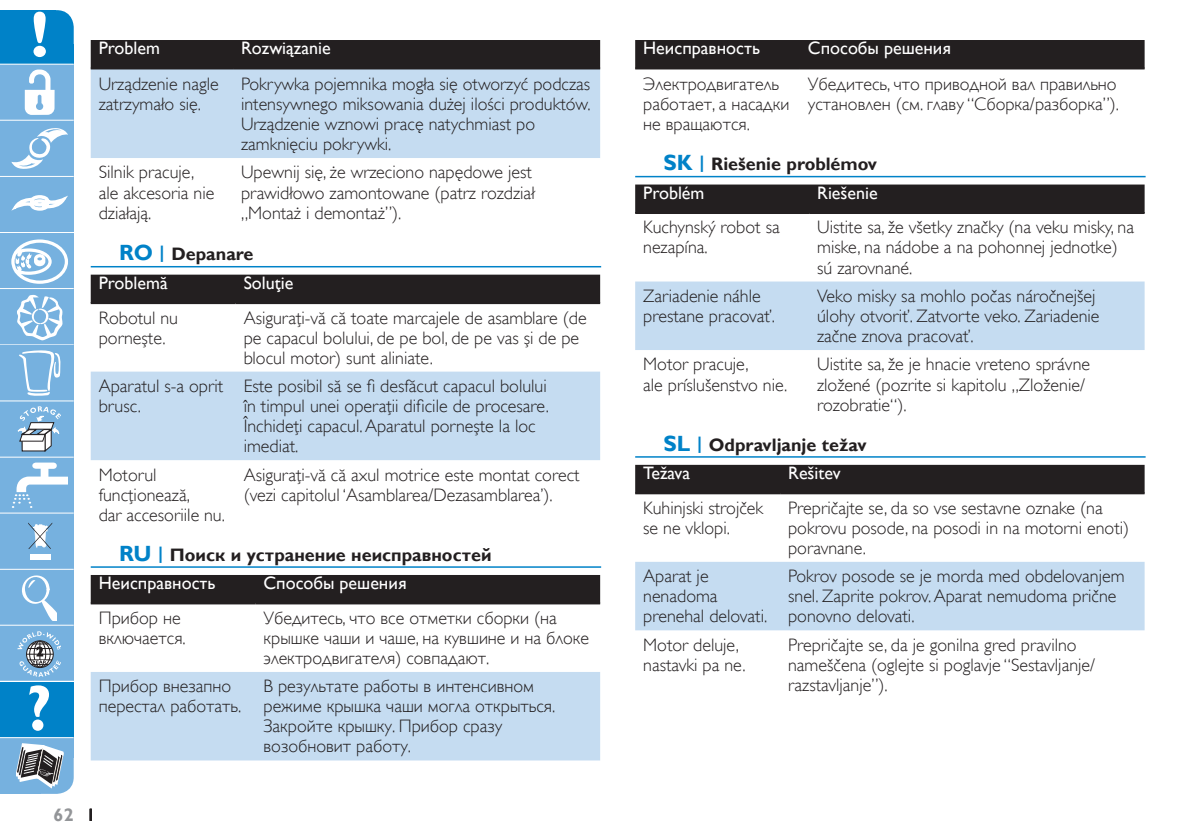
<style>
.page{position:relative;width:1191px;height:840px;background:#fff}
.page>*{position:absolute;margin:0;border:0;box-sizing:border-box;transform-origin:0 0}
.t1{font:18px/20px "Gill Sans Alt One WGL Light";color:#231f20}
.t2{font:700 18px/28.8px "Gill Sans Alt One WGL";color:#231f20}
.t3{font:18px "Gill Sans Alt One WGL";color:#fff}
.t4{font:700 18px "Gill Sans Alt One WGL";color:#939598}
.s1{font-size:22px;color:#0082c8}
.s2{color:#0082c8}
.s3{font-weight:400;color:#fff}
</style>
<div class="page">
<svg style="left:0;top:10px;width:74px;height:53px;background:#1d90ce"></svg>
<div style="left:0;top:65px;width:74px;height:55px;background:#76b1df"></div>
<svg style="left:25px;top:69px;width:30px;height:46px"></svg>
<div style="left:0;top:121px;width:74px;height:55px;background:#76b1df"></div>
<svg style="left:11px;top:128px;width:57px;height:40px"></svg>
<div style="left:0;top:233px;width:74px;height:55px;background:#76b1df"></div>
<svg style="left:11px;top:239px;width:57px;height:44px"></svg>
<div style="left:0;top:289px;width:74px;height:55px;background:#76b1df"></div>
<svg style="left:17px;top:295px;width:45px;height:45px"></svg>
<div style="left:0;top:401px;width:74px;height:55px;background:#76b1df"></div>
<svg style="left:18px;top:406px;width:43px;height:45px"></svg>
<div style="left:0;top:457px;width:74px;height:55px;background:#76b1df"></div>
<svg style="left:12px;top:462px;width:56px;height:45px"></svg>
<div style="left:0;top:513px;width:74px;height:55px;background:#76b1df"></div>
<div style="left:30px;top:553px;width:21px;height:5px;background:#fff"></div>
<svg style="left:28px;top:522px;width:24px;height:27px"></svg>
<div style="left:0;top:569px;width:74px;height:55px;background:#76b1df"></div>
<svg style="left:22px;top:575px;width:35px;height:45px"></svg>
<div style="left:0;top:625px;width:74px;height:55px;background:#76b1df"></div>
<svg style="left:17px;top:631px;width:44px;height:45px"></svg>
<div style="left:0;top:177px;width:74px;height:55px;background:#76b1df"></div>
<svg style="left:12px;top:195px;width:56px;height:15px"></svg>
<svg style="left:0;top:738px;width:74px;height:55px;background:#80a2be"></svg>
<div style="left:0;top:345px;width:74px;height:55px;background:#76b1df"></div>
<svg style="left:19px;top:350px;width:41px;height:45px"></svg>
<div style="left:0;top:681px;width:74px;height:55px;background:#0082c8"></div>
<svg style="left:29px;top:685px;width:20px;height:45px"></svg>
<svg style="left:90px;top:808px;width:2px;height:12px"></svg>
<hr style="left:91px;top:266px;width:510px;height:1px;background:#0082c8">
<hr style="left:91px;top:566px;width:510px;height:1px;background:#0082c8">
<div style="left:91px;top:40px;width:509px;height:27px;background:#231f20"></div>
<div style="left:91px;top:69px;width:509px;height:89px;background:#c5dcf1"></div>
<hr style="left:91px;top:67px;width:142px;height:2px;background:#231f20">
<hr style="left:233px;top:67px;width:367px;height:2px;background:#231f20">
<div style="left:91px;top:274px;width:509px;height:28px;background:#231f20"></div>
<div style="left:91px;top:371px;width:509px;height:89px;background:#c5dcf1"></div>
<hr style="left:91px;top:302px;width:145px;height:2px;background:#231f20">
<hr style="left:236px;top:302px;width:364px;height:2px;background:#231f20">
<div style="left:91px;top:575px;width:509px;height:27px;background:#231f20"></div>
<div style="left:91px;top:672px;width:509px;height:88px;background:#c5dcf1"></div>
<hr style="left:91px;top:602px;width:164px;height:2px;background:#231f20">
<hr style="left:255px;top:602px;width:345px;height:2px;background:#231f20">
<hr style="left:635px;top:176px;width:510px;height:1px;background:#0082c8">
<hr style="left:635px;top:456px;width:510px;height:1px;background:#0082c8">
<div style="left:635px;top:40px;width:509px;height:27px;background:#231f20"></div>
<hr style="left:635px;top:67px;width:165px;height:2px;background:#231f20">
<hr style="left:800px;top:67px;width:344px;height:2px;background:#231f20">
<div style="left:635px;top:184px;width:509px;height:28px;background:#231f20"></div>
<div style="left:635px;top:281px;width:509px;height:69px;background:#c5dcf1"></div>
<hr style="left:635px;top:212px;width:174px;height:2px;background:#231f20">
<hr style="left:809px;top:212px;width:335px;height:2px;background:#231f20">
<div style="left:635px;top:464px;width:509px;height:28px;background:#231f20"></div>
<div style="left:635px;top:562px;width:509px;height:68px;background:#c5dcf1"></div>
<hr style="left:635px;top:492px;width:145px;height:2px;background:#231f20">
<hr style="left:780px;top:492px;width:364px;height:2px;background:#231f20">
<p class="t4" style="left:53px;top:802px;width:22px">62</p>
<p class="t3" style="left:99px;top:36px;width:63px">Problem</p>
<p class="t3" style="left:241px;top:36px;width:91px">Rozwiązanie</p>
<p class="t1" style="left:99px;top:74px;width:122px">Urządzenie nagle zatrzymało się.</p>
<p class="t1" style="left:241px;top:74px;width:351px">Pokrywka pojemnika mogła się otworzyć podczas intensywnego miksowania dużej ilości produktów.<br>Urządzenie wznowi pracę natychmiast po zamknięciu pokrywki.</p>
<p class="t1" style="left:99px;top:162px;width:117px">Silnik pracuje, ale akcesoria nie działają.</p>
<p class="t1" style="left:241px;top:162px;width:295px">Upewnij się, że wrzeciono napędowe jest prawidłowo zamontowane (patrz rozdział „Montaż i demontaż”).</p>
<p class="t2" style="left:99px;top:239px;width:156px;text-indent:20px"><span class="s1">RO</span> <span class="s2">|</span> Depanare<br><span class="s3">Problemă</span></p>
<p class="t3" style="left:244px;top:270px;width:51px">Soluţie</p>
<p class="t1" style="left:99px;top:307px;width:81px">Robotul nu porneşte.</p>
<p class="t1" style="left:244px;top:307px;width:344px">Asiguraţi-vă că toate marcajele de asamblare (de pe capacul bolului, de pe bol, de pe vas şi de pe blocul motor) sunt aliniate.</p>
<p class="t1" style="left:99px;top:376px;width:126px">Aparatul s-a oprit brusc.</p>
<p class="t1" style="left:244px;top:376px;width:307px">Este posibil să se fi desfăcut capacul bolului în timpul unei operaţii dificile de procesare.<br>Închideţi capacul. Aparatul porneşte la loc imediat.</p>
<p class="t1" style="left:99px;top:464px;width:128px">Motorul funcţionează,<br>dar accesoriile nu.</p>
<p class="t1" style="left:244px;top:464px;width:337px">Asiguraţi-vă că axul motrice este montat corect (vezi capitolul ‘Asamblarea/Dezasamblarea’).</p>
<p class="t2" style="left:99px;top:539px;width:394px;text-indent:20px"><span class="s1">RU</span> <span class="s2">|</span> Поиск и устранение неисправностей<br><span class="s3">Неисправность</span></p>
<p class="t3" style="left:263px;top:570px;width:145px">Способы решения</p>
<p class="t1" style="left:99px;top:607px;width:89px">Прибор не включается.</p>
<p class="t1" style="left:263px;top:607px;width:327px">Убедитесь, что все отметки сборки (на крышке чаши и чаше, на кувшине и на блоке электродвигателя) совпадают.</p>
<p class="t1" style="left:99px;top:676px;width:144px">Прибор внезапно перестал работать.</p>
<p class="t1" style="left:263px;top:676px;width:293px">В результате работы в интенсивном режиме крышка чаши могла открыться.<br>Закройте крышку. Прибор сразу возобновит работу.</p>
<p class="t3" style="left:643px;top:36px;width:118px">Неисправность</p>
<p class="t3" style="left:808px;top:36px;width:145px">Способы решения</p>
<p class="t1" style="left:643px;top:74px;width:148px">Электродвигатель работает, а насадки не вращаются.</p>
<p class="t1" style="left:808px;top:74px;width:313px">Убедитесь, что приводной вал правильно установлен (см. главу “Сборка/разборка”).</p>
<p class="t2" style="left:643px;top:149px;width:235px;text-indent:20px"><span class="s1">SK</span> <span class="s2">|</span> Riešenie problémov<br><span class="s3">Problém</span></p>
<p class="t3" style="left:817px;top:180px;width:62px">Riešenie</p>
<p class="t1" style="left:643px;top:217px;width:138px">Kuchynský robot sa nezapína.</p>
<p class="t1" style="left:817px;top:217px;width:318px">Uistite sa, že všetky značky (na veku misky, na miske, na nádobe a na pohonnej jednotke) sú zarovnané.</p>
<p class="t1" style="left:643px;top:286px;width:133px">Zariadenie náhle prestane pracovať.</p>
<p class="t1" style="left:817px;top:286px;width:284px">Veko misky sa mohlo počas náročnejšej úlohy otvoriť. Zatvorte veko. Zariadenie začne znova pracovať.</p>
<p class="t1" style="left:643px;top:354px;width:146px">Motor pracuje,<br>ale príslušenstvo nie.</p>
<p class="t1" style="left:817px;top:354px;width:274px">Uistite sa, že je hnacie vreteno správne zložené (pozrite si kapitolu „Zloženie/ rozobratie“).</p>
<p class="t2" style="left:643px;top:429px;width:225px;text-indent:20px"><span class="s1">SL</span> <span class="s2">|</span> Odpravljanje težav<br><span class="s3">Težava</span></p>
<p class="t3" style="left:788px;top:460px;width:54px">Rešitev</p>
<p class="t1" style="left:643px;top:497px;width:121px">Kuhinjski strojček se ne vklopi.</p>
<p class="t1" style="left:788px;top:497px;width:342px">Prepričajte se, da so vse sestavne oznake (na pokrovu posode, na posodi in na motorni enoti) poravnane.</p>
<p class="t1" style="left:643px;top:566px;width:126px">Aparat je nenadoma prenehal delovati.</p>
<p class="t1" style="left:788px;top:566px;width:338px">Pokrov posode se je morda med obdelovanjem snel. Zaprite pokrov. Aparat nemudoma prične ponovno delovati.</p>
<p class="t1" style="left:643px;top:634px;width:104px">Motor deluje, nastavki pa ne.</p>
<p class="t1" style="left:788px;top:634px;width:309px">Prepričajte se, da je gonilna gred pravilno nameščena (oglejte si poglavje “Sestavljanje/ razstavljanje”).</p>
</div>
